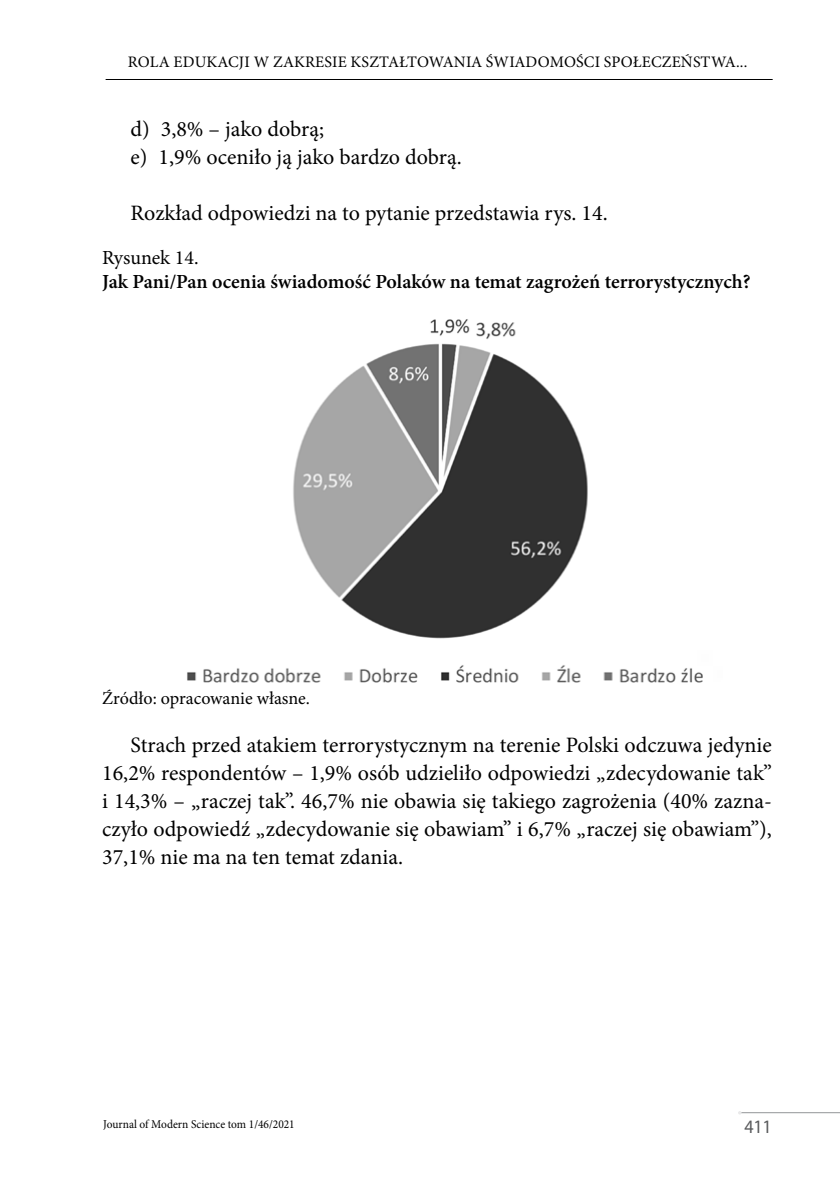
<style>
.page{position:relative;width:840px;height:1191px;background:#fff}
.page>*{position:absolute;margin:0;border:0;box-sizing:border-box;transform-origin:0 0}
.t1{font:22px/28px "Minion Pro";color:#000}
.t2{font:600 20px "Minion Pro";letter-spacing:-.02em;color:#000}
.t3{font:20px "Minion Pro";letter-spacing:-.005em;color:#000}
.t4{font:19px "Myriad Pro";color:#58595b;scale:.95 1}
.t5{font:18px "Minion Pro";color:#000}
.t6{font:16px "Minion Pro";letter-spacing:.01em;color:#000}
.t7{font:12px "Minion Pro";color:#000;scale:.95 1}
</style>
<div class="page">
<hr style="left:106px;top:79px;width:666px;height:1px;background:#000">
<hr style="left:738px;top:1112px;width:101px;height:1px;background:#939598">
<img style="left:187px;top:319px;width:516px;height:364px">
<p class="t6" style="left:128px;top:51px;width:620px">ROLA EDUKACJI W ZAKRESIE KSZTAŁTOWANIA ŚWIADOMOŚCI SPOŁECZEŃSTWA...</p>
<p class="t1" style="left:130px;top:115px;width:332px">d) 3,8% – jako dobrą;<br>e) 1,9% oceniło ją jako bardzo dobrą.</p>
<p class="t1" style="left:130px;top:199px;width:478px">Rozkład odpowiedzi na to pytanie przedstawia rys. 14.</p>
<p class="t3" style="left:102px;top:244px;width:98px">Rysunek 14.</p>
<p class="t2" style="left:102px;top:267px;width:649px">Jak Pani/Pan ocenia świadomość Polaków na temat zagrożeń terrorystycznych?</p>
<p class="t5" style="left:102px;top:686px;width:209px">Źródło: opracowanie własne.</p>
<p class="t1" style="left:102px;top:731px;width:670px;text-align:justify;text-indent:28px">Strach przed atakiem terrorystycznym na terenie Polski odczuwa jedynie 16,2% respondentów – 1,9% osób udzieliło odpowiedzi „zdecydowanie tak” i 14,3% – „raczej tak”. 46,7% nie obawia się takiego zagrożenia (40% zazna&shy;czyło odpowiedź „zdecydowanie się obawiam” i 6,7% „raczej się obawiam”), 37,1% nie ma na ten temat zdania.</p>
<p class="t7" style="left:103px;top:1116px;width:203px">Journal of Modern Science tom 1/46/2021</p>
<p class="t4" style="left:744px;top:1114px;width:30px">411</p>
</div>
